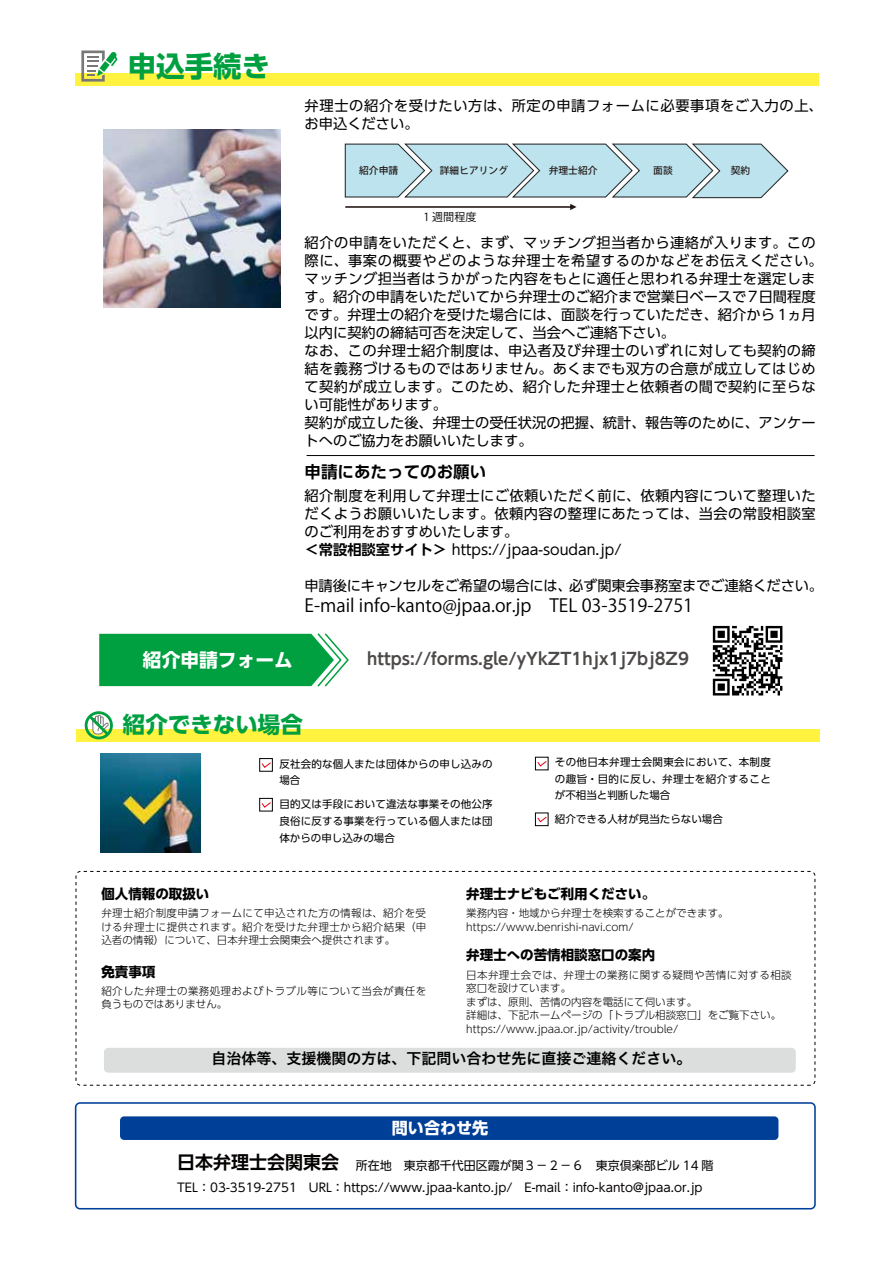
<style>
.page{position:relative;width:893px;height:1263px;background:#fff}
.page>*{position:absolute;margin:0;border:0;box-sizing:border-box;transform-origin:0 0}
.t1{font:700 28.5px "UD Shin Go Pro";color:#00a041}
.t2{font:700 22.5px "UD Shin Go Pro";color:#00a041}
.t3{font:700 18.75px "UD Shin Go Pro";color:#fff}
.t4{font:18px "Koz Go Pr 6 N";color:#000}
.t5{font:700 16.5px "UD Shin Go Pro De";color:#4c4948}
.t6{font:700 16.5px "UD Shin Go Pro De";color:#000}
.t7{font:700 16.05px "UD Shin Go Pro";color:#fff}
.t8{font:15px "Hira Kaku Pro W6";color:#000}
.t9{font:14.25px/18px "UD Shin Go Pro";letter-spacing:.025em;color:#000}
.t10{font:14.25px/18px "UD Shin Go Pro";letter-spacing:.045em;color:#000}
.t11{font:14.25px "UD Shin Go Pro";letter-spacing:-.015em;color:#000}
.t12{font:700 13.5px "UD Shin Go Pro";color:#000}
.t13{font:12px/22.5px "UD Shin Go Pro";color:#040000}
.t14{font:11.1px "Koz Go Pro";color:#000}
.t15{font:300 10.5px/13.5px "UD Shin Go Pro";color:#000}
.t16{font:10.5px/16.8px "UD Shin Go Pro";letter-spacing:.015em;color:#000;text-align:justify}
.t17{font:300 10.5px/13.5px "UD Shin Go Pro";letter-spacing:.03em;color:#000}
.t18{font:500 9.75px "Koz Go Pro";color:#231815}
.s1{font-family:"UD Shin Go Pro De";font-weight:700}
.s2{font-family:"UD Shin Go Pro De";font-weight:700;font-size:18px}
</style>
<div class="page">
<div style="left:76px;top:729px;width:744px;height:12px;background:#fff33f"></div>
<div style="left:75px;top:73px;width:743px;height:12px;background:#fff33f"></div>
<div style="left:75px;top:1102px;width:741px;height:107px;border:2px solid #003f98;border-radius:4px"></div>
<div style="left:104px;top:1048px;width:692px;height:25px;background:#dcdddd;border-radius:4px"></div>
<div style="left:120px;top:1116px;width:658px;height:24px;background:#003f98;border-radius:4px"></div>
<svg style="left:344px;top:143px;width:445px;height:67px"></svg>
<img style="left:101px;top:753px;width:99px;height:100px">
<img style="left:103px;top:129px;width:178px;height:178px">
<div style="left:76px;top:871px;width:739px;height:214px;border:1px dashed #000;border-radius:5px"></div>
<svg style="left:261px;top:762px;width:10px;height:6px"></svg>
<div style="left:259px;top:758px;width:14px;height:13px;border:1px solid #000"></div>
<svg style="left:261px;top:802px;width:10px;height:6px"></svg>
<div style="left:259px;top:798px;width:14px;height:13px;border:1px solid #000"></div>
<svg style="left:537px;top:761px;width:9px;height:6px"></svg>
<div style="left:535px;top:757px;width:13px;height:13px;border:1px solid #000"></div>
<svg style="left:537px;top:817px;width:9px;height:6px"></svg>
<div style="left:535px;top:813px;width:13px;height:13px;border:1px solid #000"></div>
<svg style="left:81px;top:51px;width:37px;height:31px"></svg>
<svg style="left:85px;top:711px;width:28px;height:28px"></svg>
<hr style="left:307px;top:455px;width:508px;height:1px;background:#000">
<svg style="left:713px;top:626px;width:69px;height:69px"></svg>
<svg style="left:99px;top:633px;width:250px;height:54px"></svg>
<h1 class="t1" style="left:128px;top:43px;width:144px">申込手続き</h1>
<p class="t10" style="left:305px;top:96px;width:520px">弁理士の紹介を受けたい方は、所定の申請フォームに必要事項をご入力の上、お申込ください。</p>
<p class="t18" style="left:359px;top:164px;width:40px">紹介申請</p>
<p class="t18" style="left:440px;top:164px;width:70px">詳細ヒアリング</p>
<p class="t18" style="left:549px;top:164px;width:50px">弁理士紹介</p>
<p class="t18" style="left:653px;top:164px;width:21px">面談</p>
<p class="t18" style="left:731px;top:164px;width:21px">契約</p>
<p class="t14" style="left:423px;top:210px;width:55px">1 週間程度</p>
<p class="t9" style="left:305px;top:233px;width:520px">紹介の申請をいただくと、まず、マッチング担当者から連絡が入ります。この際に、事案の概要やどのような弁理士を希望するのかなどをお伝えください。マッチング担当者はうかがった内容をもとに適任と思われる弁理士を選定します。紹介の申請をいただいてから弁理士のご紹介まで営業日ベースで7日間程度です。弁理士の紹介を受けた場合には、面談を行っていただき、紹介から 1ヵ月以内に契約の締結可否を決定して、当会へご連絡下さい。<br>なお、この弁理士紹介制度は、申込者及び弁理士のいずれに対しても契約の締結を義務づけるものではありません。あくまでも双方の合意が成立してはじめて契約が成立します。このため、紹介した弁理士と依頼者の間で契約に至らない可能性があります。<br>契約が成立した後、弁理士の受任状況の把握、統計、報告等のために、アンケートへのご協力をお願いいたします。</p>
<p class="t6" style="left:305px;top:458px;width:183px">申請にあたってのお願い</p>
<p class="t9" style="left:305px;top:486px;width:513px">紹介制度を利用して弁理士にご依頼いただく前に、依頼内容について整理いただくようお願いいたします。依頼内容の整理にあたっては、当会の常設相談室のご利用をおすすめいたします。<br><span class="s1">＜常設相談室サイト＞</span> https://jpaa-soudan.jp/</p>
<p class="t11" style="left:305px;top:574px;width:520px">申請後にキャンセルをご希望の場合には、必ず関東会事務室までご連絡ください。</p>
<p class="t4" style="left:305px;top:596px;width:390px">E-mail info-kanto@jpaa.or.jp　TEL 03-3519-2751</p>
<h3 class="t3" style="left:143px;top:645px;width:152px">紹介申請フォーム</h3>
<p class="t5" style="left:367px;top:645px;width:323px">https://forms.gle/yYkZT1hjx1j7bj8Z9</p>
<h2 class="t2" style="left:123px;top:706px;width:181px">紹介できない場合</h2>
<p class="t16" style="left:279px;top:755px;width:215px">反社会的な個人または団体からの申し込みの場合</p>
<p class="t16" style="left:279px;top:796px;width:215px">目的又は手段において違法な事業その他公序良俗に反する事業を行っている個人または団体からの申し込みの場合</p>
<p class="t16" style="left:555px;top:753px;width:218px">その他日本弁理士会関東会において、本制度の趣旨・目的に反し、弁理士を紹介することが不相当と判断した場合</p>
<p class="t16" style="left:555px;top:811px;width:169px">紹介できる人材が見当たらない場合</p>
<p class="t12" style="left:101px;top:883px;width:109px">個人情報の取扱い</p>
<p class="t15" style="left:101px;top:906px;width:326px;text-align:justify">弁理士紹介制度申請フォームにて申込された方の情報は、紹介を受ける弁理士に提供されます。紹介を受けた弁理士から紹介結果（申込者の情報）について、日本弁理士会関東会へ提供されます。</p>
<p class="t12" style="left:101px;top:960px;width:55px">免責事項</p>
<p class="t17" style="left:101px;top:984px;width:326px">紹介した弁理士の業務処理およびトラブル等について当会が責任を負うものではありません。</p>
<p class="t12" style="left:466px;top:883px;width:190px">弁理士ナビもご利用ください。</p>
<p class="t15" style="left:466px;top:906px;width:264px">業務内容・地域から弁理士を検索することができます。https://www.benrishi-navi.com/</p>
<p class="t12" style="left:466px;top:944px;width:190px">弁理士への苦情相談窓口の案内</p>
<p class="t15" style="left:466px;top:968px;width:327px">日本弁理士会では、弁理士の業務に関する疑問や苦情に対する相談窓口を設けています。<br>まずは、原則、苦情の内容を電話にて伺います。<br>詳細は、下記ホームページの「トラブル相談窓口」をご覧下さい。https://www.jpaa.or.jp/activity/trouble/</p>
<p class="t8" style="left:211px;top:1045px;width:482px">自治体等、支援機関の方は、下記問い合わせ先に直接ご連絡ください。</p>
<p class="t7" style="left:392px;top:1115px;width:98px">問い合わせ先</p>
<p class="t13" style="left:177px;top:1153px;width:538px"><span class="s2">日本弁理士会関東会</span> 所在地　東京都千代田区霞が関３－２－６　東京倶楽部ビル 14 階<br>TEL：03-3519-2751　URL：https://www.jpaa-kanto.jp/　E-mail：info-kanto@jpaa.or.jp</p>
</div>
